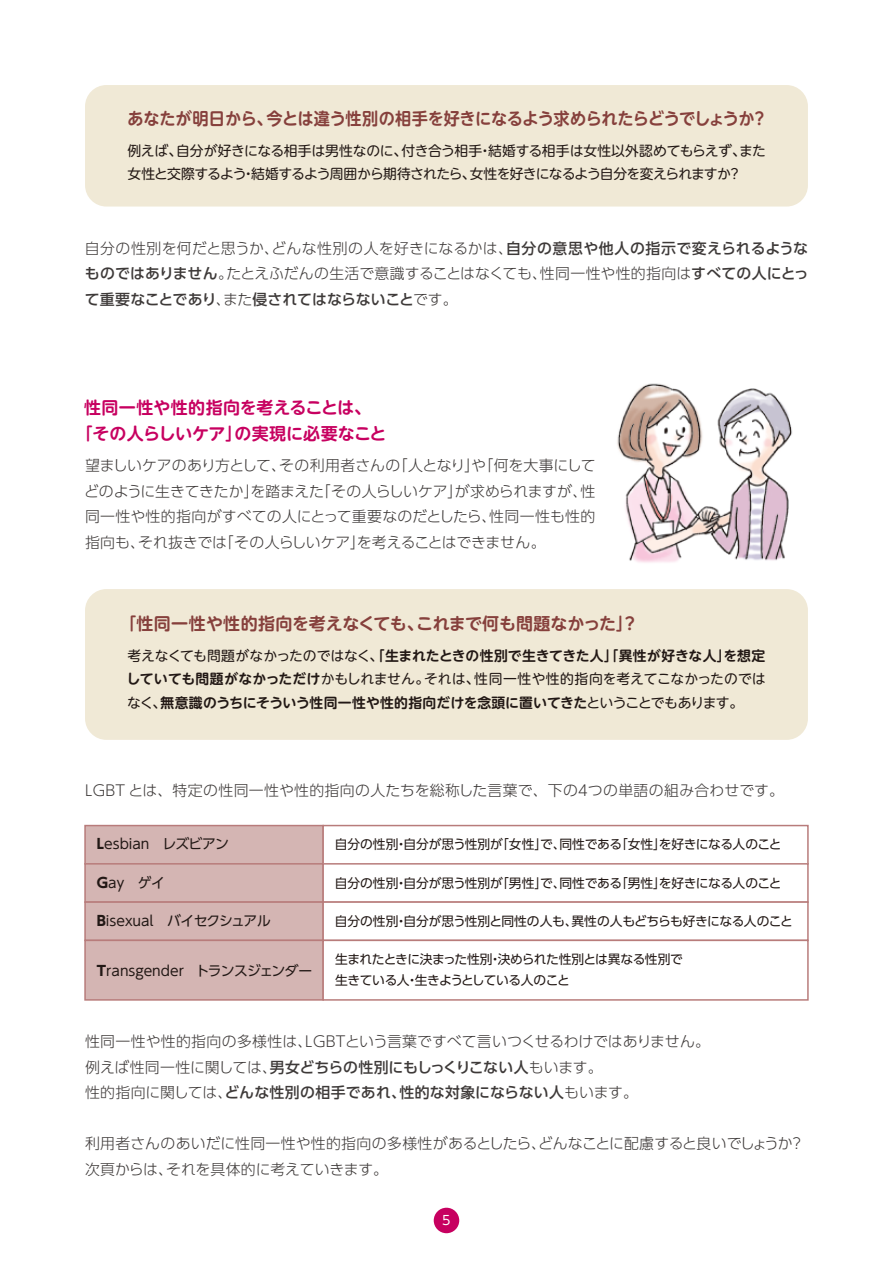
<style>
.page{position:relative;width:893px;height:1263px;background:#fff}
.page>*{position:absolute;margin:0;border:0;box-sizing:border-box;transform-origin:0 0}
.t1{font:700 16.95px "UD Shin M Go Pro De";letter-spacing:-.015em;color:#86403c;scale:.95 1}
.t2{font:700 16.95px/25.5px "UD Shin M Go Pro De";color:#c70060;text-align:center}
.t3{font:700 16.95px "UD Shin M Go Pro De";letter-spacing:-.015em;color:#86403c}
.t4{font:300 14.85px/25.5px "UD Shin Go Pro";letter-spacing:.005em;color:#3e3a39;text-align:justify}
.t5{font:300 14.85px "UD Shin Go Pro";letter-spacing:.025em;color:#3e3a39}
.t6{font:13.8px/23.4px "UD Shin M Go Pro";letter-spacing:-.03em;color:#221815}
.t7{font:700 13.8px "UD Shin M Go Pro De";color:#221815}
.t8{font:13.8px "UD Shin M Go Pro";color:#221815}
.t9{font:13.8px "UD Shin Go Pro";color:#221815}
.t10{font:13.8px "UD Shin Go Pro";letter-spacing:-.025em;color:#221815}
.t11{font:12.75px/21.3px "UD Shin Go Pro";letter-spacing:-.025em;color:#221815}
.t12{font:12.75px "UD Shin Go Pro";color:#fff}
.s1{font-weight:500}
.s2{font-family:"UD Shin M Go Pro";font-weight:400}
.s3{font-family:"UD Shin M Go Pro De";font-weight:700}
.s4{font-weight:700}
</style>
<div class="page">
<img style="left:617px;top:383px;width:175px;height:180px">
<div style="left:85px;top:85px;width:723px;height:122px;background:#f0e9d6;border-radius:21px"></div>
<div style="left:85px;top:589px;width:723px;height:151px;background:#f0e9d6;border-radius:21px"></div>
<div style="left:85px;top:825px;width:238px;height:39px;background:#d4b5b3"></div>
<div style="left:84px;top:825px;width:240px;height:39px;border:2px solid #b87c7b"></div>
<div style="left:322px;top:825px;width:487px;height:39px;border:2px solid #b87c7b"></div>
<div style="left:85px;top:864px;width:238px;height:38px;background:#d4b5b3"></div>
<div style="left:84px;top:863px;width:240px;height:40px;border:2px solid #b87c7b"></div>
<div style="left:322px;top:863px;width:487px;height:40px;border:2px solid #b87c7b"></div>
<div style="left:85px;top:902px;width:238px;height:38px;background:#d4b5b3"></div>
<div style="left:84px;top:901px;width:240px;height:40px;border:2px solid #b87c7b"></div>
<div style="left:322px;top:901px;width:487px;height:40px;border:2px solid #b87c7b"></div>
<div style="left:85px;top:940px;width:238px;height:60px;background:#d4b5b3"></div>
<div style="left:84px;top:940px;width:240px;height:61px;border:2px solid #b87c7b"></div>
<div style="left:322px;top:940px;width:487px;height:61px;border:2px solid #b87c7b"></div>
<div style="left:434px;top:1208px;width:25px;height:25px;background:#c70060;border-radius:50%"></div>
<p class="t1" style="left:127px;top:104px;width:676px">あなたが明日から、今とは違う性別の相手を好きになるよう求められたらどうでしょうか？</p>
<p class="t6" style="left:128px;top:138px;width:640px">例えば、自分が好きになる相手は男性なのに、付き合う相手・結婚する相手は女性以外認めてもらえず、また女性と交際するよう・結婚するよう周囲から期待されたら、女性を好きになるよう自分を変えられますか？</p>
<p class="t4" style="left:85px;top:235px;width:725px">自分の性別を何だと思うか、どんな性別の人を好きになるかは、<span class="s1">自分の意思や他人の指示で変えられるようなものではありません</span>。たとえふだんの生活で意識することはなくても、性同一性や性的指向は<span class="s1">すべての人にとって重要なことであり</span>、また<span class="s1">侵されてはならないこと</span>です。</p>
<p class="t2" style="left:75px;top:394px;width:313px">性同一性や性的指向を考えることは、<br>「その人らしいケア」の実現に必要なこと</p>
<p class="t4" style="left:84px;top:452px;width:513px">望ましいケアのあり方として、その利用者さんの「人となり」や「何を大事にしてどのように生きてきたか」を踏まえた「その人らしいケア」が求められますが、性同一性や性的指向がすべての人にとって重要なのだとしたら、性同一性も性的指向も、それ抜きでは「その人らしいケア」を考えることはできません。</p>
<p class="t3" style="left:119px;top:609px;width:521px">「性同一性や性的指向を考えなくても、これまで何も問題なかった」？</p>
<p class="t7" style="left:128px;top:644px;width:639px"><span class="s2">考えなくても問題がなかったのではなく、</span>「生まれたときの性別で生きてきた人」「異性が好きな人」を想定</p>
<p class="t8" style="left:126px;top:668px;width:641px"><span class="s3">していても問題がなかっただけ</span>かもしれません。それは、性同一性や性的指向を考えてこなかったのでは</p>
<p class="t7" style="left:127px;top:691px;width:617px"><span class="s2">なく、</span>無意識のうちにそういう性同一性や性的指向だけを念頭に置いてきた<span class="s2">ということでもあります。</span></p>
<p class="t5" style="left:85px;top:778px;width:701px">LGBT とは、特定の性同一性や性的指向の人たちを総称した言葉で、下の４つの単語の組み合わせです。</p>
<p class="t9" style="left:97px;top:833px;width:134px"><span class="s4">L</span>esbian　レズビアン</p>
<p class="t11" style="left:335px;top:833px;width:448px">自分の性別・自分が思う性別が「女性」で、同性である「女性」を好きになる人のこと</p>
<p class="t11" style="left:431px;top:880px;width:10px">5</p>
<p class="t11" style="left:431px;top:841px;width:10px">5</p>
<p class="t9" style="left:97px;top:871px;width:70px"><span class="s4">G</span>ay　ゲイ</p>
<p class="t11" style="left:335px;top:872px;width:448px">自分の性別・自分が思う性別が「男性」で、同性である「男性」を好きになる人のこと</p>
<p class="t11" style="left:431px;top:918px;width:10px">5</p>
<p class="t10" style="left:97px;top:909px;width:175px"><span class="s4">B</span>isexual　バイセクシュアル</p>
<p class="t11" style="left:335px;top:910px;width:460px">自分の性別・自分が思う性別と同性の人も、異性の人もどちらも好きになる人のこと</p>
<p class="t9" style="left:97px;top:959px;width:217px"><span class="s4">T</span>ransgender　トランスジェンダー</p>
<p class="t11" style="left:431px;top:956px;width:10px">5</p>
<p class="t11" style="left:335px;top:948px;width:349px">生まれたときに決まった性別・決められた性別とは異なる性別で生きている人・生きようとしている人のこと</p>
<p class="t4" style="left:85px;top:1028px;width:627px;text-align:left">性同一性や性的指向の多様性は、LGBTという言葉ですべて言いつくせるわけではありません。例えば性同一性に関しては、<span class="s1">男女どちらの性別にもしっくりこない人</span>もいます。<br>性的指向に関しては、<span class="s1">どんな性別の相手であれ、性的な対象にならない人</span>もいます。</p>
<p class="t4" style="left:85px;top:1130px;width:721px">利用者さんのあいだに性同一性や性的指向の多様性があるとしたら、どんなことに配慮すると良いでしょうか？次頁からは、それを具体的に考えていきます。</p>
<p class="t12" style="left:442px;top:1210px;width:9px">5</p>
</div>
